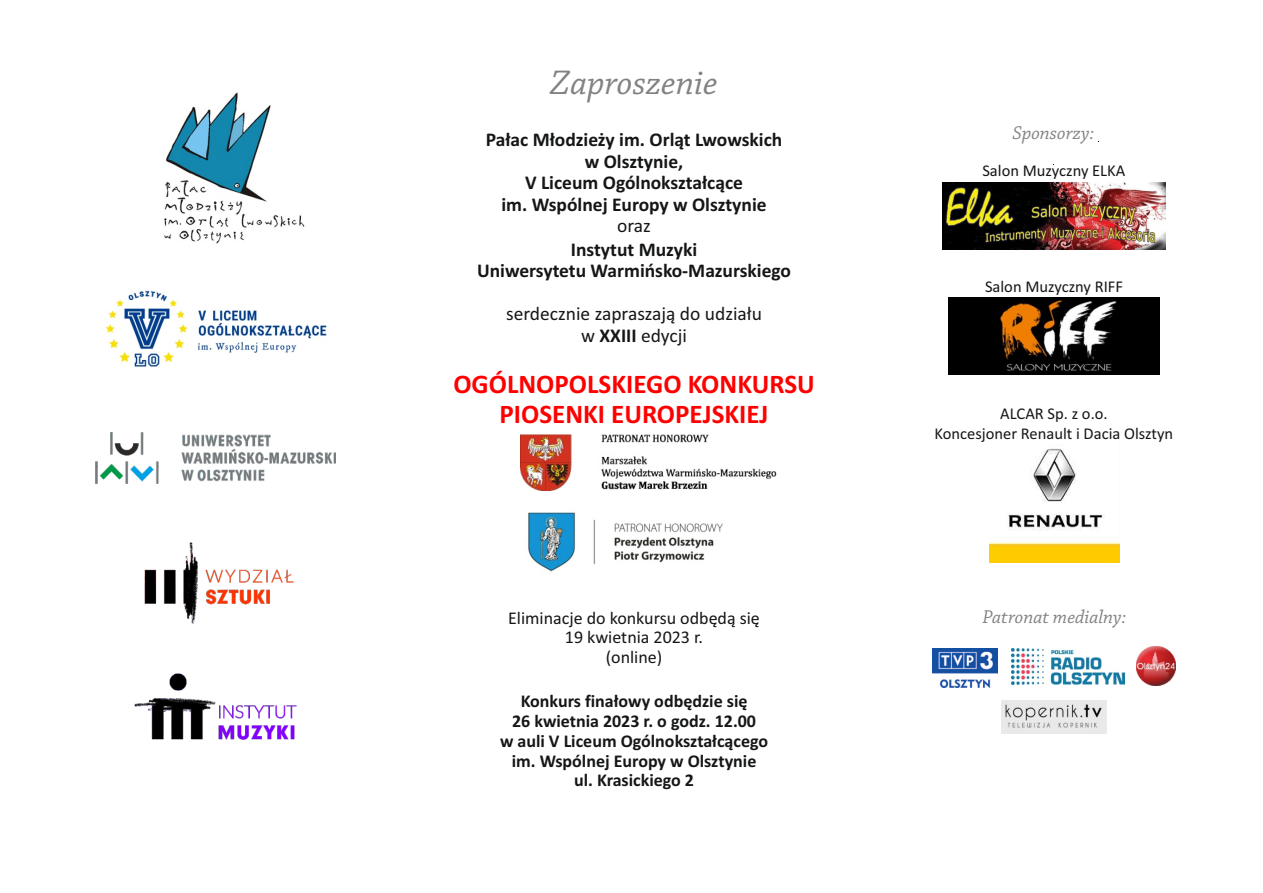
<style>
.page{position:relative;width:1263px;height:893px;background:#fff}
.page>*{position:absolute;margin:0;border:0;box-sizing:border-box;transform-origin:0 0}
.t1{font:italic 36px "Chaparral Pro";color:#818281}
.t2{font:700 27px/29.7px "Calibri";color:#f00;text-align:center}
.t3{font:700 19.5px/21.5px "Calibri";color:#151616;text-align:center}
.t4{font:19.5px/21.5px "Calibri";color:#151616;text-align:center}
.t5{font:italic 19.5px "Chaparral Pro";color:#818281}
.t6{font:700 18px/19.8px "Calibri";color:#151616;text-align:center}
.t7{font:18px/19.8px "Calibri";color:#151616;text-align:center}
.t8{font:16.5px/20.1px "Calibri";color:#151616;text-align:center}
.s1{font-weight:700}
</style>
<div class="page">
<img style="left:933px;top:649px;width:64px;height:38px">
<img style="left:1012px;top:649px;width:112px;height:36px">
<img style="left:1137px;top:647px;width:38px;height:38px">
<img style="left:990px;top:448px;width:129px;height:114px">
<img style="left:528px;top:512px;width:195px;height:60px">
<img style="left:943px;top:182px;width:222px;height:67px">
<img style="left:949px;top:297px;width:210px;height:77px">
<img style="left:105px;top:290px;width:222px;height:77px">
<img style="left:164px;top:92px;width:141px;height:152px">
<img style="left:95px;top:433px;width:241px;height:51px">
<img style="left:1002px;top:701px;width:104px;height:32px">
<img style="left:144px;top:542px;width:150px;height:82px">
<img style="left:134px;top:673px;width:163px;height:67px">
<img style="left:520px;top:434px;width:257px;height:57px">
<h1 class="t1" style="left:550px;top:67px;width:169px">Zaproszenie</h1>
<p class="t3" style="left:486px;top:131px;width:298px">Pałac Młodzieży im. Orląt Lwowskich w Olsztynie,<br>V Liceum Ogólnokształcące<br>im. Wspólnej Europy w Olsztynie</p>
<p class="t4" style="left:617px;top:217px;width:35px">oraz</p>
<p class="t3" style="left:477px;top:240px;width:315px">Instytut Muzyki<br>Uniwersytetu Warmińsko-Mazurskiego</p>
<p class="t4" style="left:506px;top:305px;width:257px">serdecznie zapraszają do udziału w <span class="s1">XXIII</span> edycji</p>
<h2 class="t2" style="left:453px;top:371px;width:363px">OGÓLNOPOLSKIEGO KONKURSU<br>PIOSENKI EUROPEJSKIEJ</h2>
<p class="t7" style="left:508px;top:609px;width:253px">Eliminacje do konkursu odbędą się<br>19 kwietnia 2023 r.<br>(online)</p>
<p class="t6" style="left:500px;top:693px;width:270px">Konkurs finałowy odbędzie się<br>26 kwietnia 2023 r. o godz. 12.00<br>w auli V Liceum Ogólnokształcącego im. Wspólnej Europy w Olsztynie ul. Krasickiego 2</p>
<p class="t5" style="left:1012px;top:125px;width:83px">Sponsorzy:</p>
<p class="t8" style="left:982px;top:161px;width:144px">Salon Muzyczny ELKA</p>
<p class="t8" style="left:985px;top:277px;width:140px">Salon Muzyczny RIFF</p>
<p class="t8" style="left:935px;top:405px;width:240px">ALCAR Sp. z o.o.<br>Koncesjoner Renault i Dacia Olsztyn</p>
<p class="t5" style="left:982px;top:608px;width:145px">Patronat medialny:</p>
</div>
